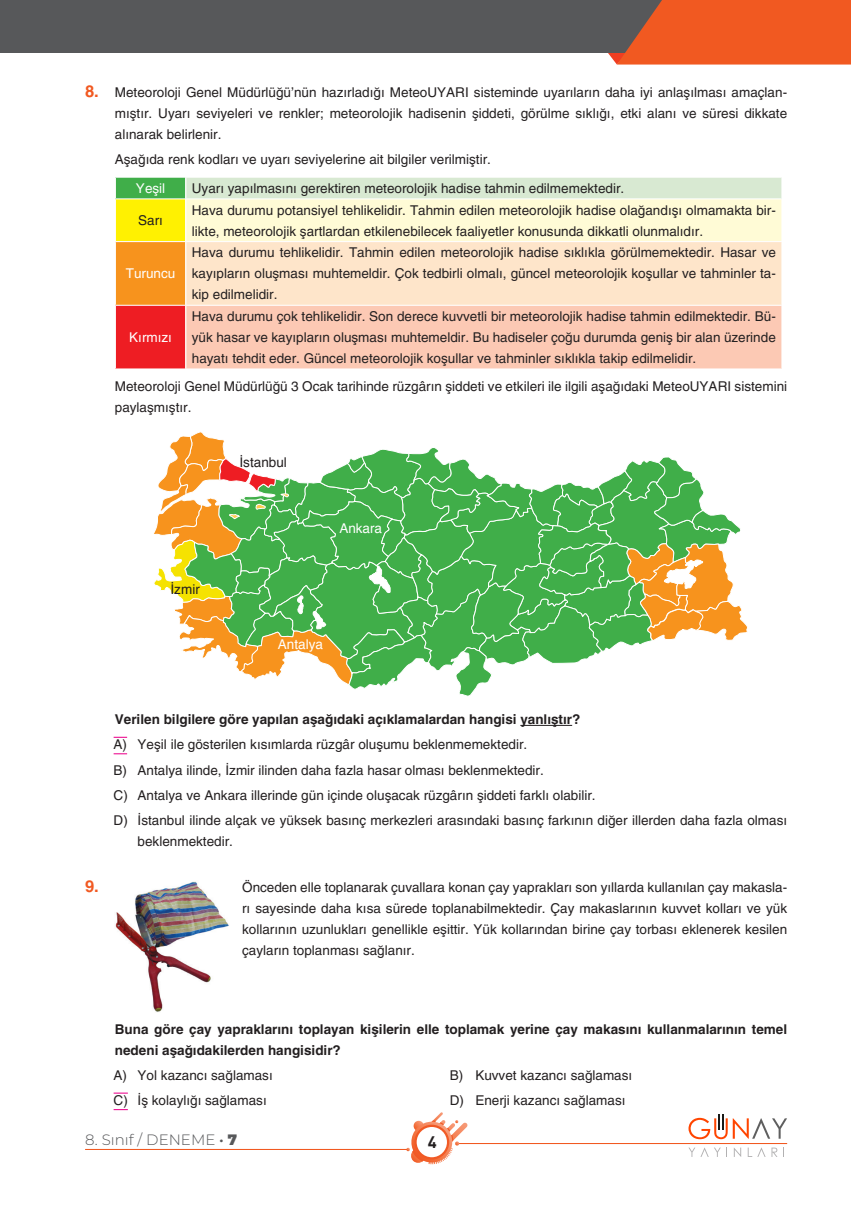
<style>
.page{position:relative;width:851px;height:1212px;background:#fff}
.page>*{position:absolute;margin:0;border:0;box-sizing:border-box;transform-origin:0 0}
.t1{font:700 16.5px "Helveticaaci";color:#f15921}
.t2{font:700 16.5px "DIN Pro";color:#231f20}
.t3{font:300 15px "Montserrat";color:#57585a}
.t4{font:13.5px/21px "Helveticaaci";color:#231f20;text-align:justify}
.t5{font:700 13.5px/21px "Helveticaaci";color:#231f20}
.t6{font:13.5px "Helveticaaci";color:#fff}
.t7{font:13.5px "Helvetica";color:#fff}
.t8{font:13.5px "Helvetica";color:#231f20}
.s1{font-weight:700;font-size:16.5px;color:#f15921}
.s2{font-weight:500}
.s3{font-weight:900}
</style>
<div class="page">
<hr style="left:457px;top:1143px;width:330px;height:1px;background:#f15921">
<hr style="left:85px;top:1149px;width:323px;height:1px;background:#f15921">
<svg style="left:406px;top:1112px;width:61px;height:52px"></svg>
<div style="left:0;top:0;width:850px;height:52px;background:#57585a"></div>
<svg style="left:600px;top:0;width:250px;height:65px;background:#db5b2c"></svg>
<svg style="left:688px;top:1114px;width:99px;height:25px"></svg>
<svg style="left:688px;top:1147px;width:32px;height:10px"></svg>
<svg style="left:733px;top:1147px;width:8px;height:10px"></svg>
<svg style="left:747px;top:1147px;width:18px;height:10px"></svg>
<svg style="left:771px;top:1147px;width:6px;height:10px"></svg>
<hr style="left:520px;top:725px;width:52px;height:1px;background:#231f20">
<svg style="left:114px;top:737px;width:13px;height:1px"></svg>
<svg style="left:114px;top:1092px;width:14px;height:1px"></svg>
<div style="left:115px;top:177px;width:71px;height:22px;background:#40ae49"></div>
<div style="left:186px;top:177px;width:595px;height:22px;background:#d8e9d2"></div>
<div style="left:115px;top:199px;width:71px;height:43px;background:#fff101"></div>
<div style="left:186px;top:199px;width:595px;height:43px;background:#fffbd6"></div>
<div style="left:115px;top:242px;width:71px;height:63px;background:#f7931d"></div>
<div style="left:186px;top:242px;width:595px;height:63px;background:#fee5ca"></div>
<div style="left:115px;top:305px;width:71px;height:64px;background:#ee1d23"></div>
<div style="left:186px;top:305px;width:595px;height:64px;background:#fcc9b4"></div>
<hr style="left:115px;top:177px;width:71px;height:1px;background:#fff">
<svg style="left:115px;top:178px;width:1px;height:20px"></svg>
<hr style="left:186px;top:177px;width:596px;height:1px;background:#fff">
<svg style="left:185px;top:178px;width:1px;height:20px"></svg>
<svg style="left:781px;top:178px;width:1px;height:20px"></svg>
<hr style="left:115px;top:198px;width:71px;height:1px;background:#fff">
<hr style="left:115px;top:199px;width:1px;height:42px;background:#fff">
<hr style="left:186px;top:198px;width:596px;height:1px;background:#fff">
<hr style="left:185px;top:199px;width:1px;height:42px;background:#fff">
<hr style="left:115px;top:241px;width:71px;height:1px;background:#fff">
<hr style="left:115px;top:242px;width:1px;height:63px;background:#fff">
<hr style="left:186px;top:241px;width:596px;height:1px;background:#fff">
<hr style="left:185px;top:242px;width:1px;height:63px;background:#fff">
<hr style="left:115px;top:305px;width:71px;height:1px;background:#fff">
<hr style="left:115px;top:306px;width:1px;height:62px;background:#fff">
<hr style="left:186px;top:305px;width:596px;height:1px;background:#fff">
<hr style="left:185px;top:306px;width:1px;height:62px;background:#fff">
<hr style="left:115px;top:368px;width:71px;height:1px;background:#fff">
<hr style="left:186px;top:368px;width:596px;height:1px;background:#fff">
<svg style="left:154px;top:432px;width:594px;height:264px"></svg>
<svg style="left:114px;top:753px;width:13px;height:1px"></svg>
<img style="left:115px;top:881px;width:114px;height:131px">
<svg style="left:114px;top:1109px;width:14px;height:1px"></svg>
<p class="t4" style="left:115px;top:82px;width:673px;text-indent:-30px"><span class="s1">8.</span> Meteoroloji Genel Müdürlüğü’nün hazırladığı MeteoUYARI sisteminde uyarıların daha iyi anlaşılması amaçlan&shy;mıştır. Uyarı seviyeleri ve renkler; meteorolojik hadisenin şiddeti, görülme sıklığı, etki alanı ve süresi dikkate alınarak belirlenir.</p>
<p class="t4" style="left:115px;top:149px;width:377px">Aşağıda renk kodları ve uyarı seviyelerine ait bilgiler verilmiştir.</p>
<p class="t6" style="left:136px;top:180px;width:31px">Yeşil</p>
<p class="t4" style="left:192px;top:178px;width:434px">Uyarı yapılmasını gerektiren meteorolojik hadise tahmin edilmemektedir.</p>
<p class="t4" style="left:138px;top:210px;width:26px">Sarı</p>
<p class="t4" style="left:192px;top:199px;width:585px">Hava durumu potansiyel tehlikelidir. Tahmin edilen meteorolojik hadise olağandışı olmamakta bir&shy;likte, meteorolojik şartlardan etkilenebilecek faaliyetler konusunda dikkatli olunmalıdır.</p>
<p class="t6" style="left:126px;top:266px;width:51px">Turuncu</p>
<p class="t4" style="left:192px;top:242px;width:585px">Hava durumu tehlikelidir. Tahmin edilen meteorolojik hadise sıklıkla görülmemektedir. Hasar ve kayıpların oluşması muhtemeldir. Çok tedbirli olmalı, güncel meteorolojik koşullar ve tahminler ta&shy;kip edilmelidir.</p>
<p class="t4" style="left:192px;top:306px;width:585px">Hava durumu çok tehlikelidir. Son derece kuvvetli bir meteorolojik hadise tahmin edilmektedir. Bü&shy;yük hasar ve kayıpların oluşması muhtemeldir. Bu hadiseler çoğu durumda geniş bir alan üzerinde hayatı tehdit eder. Güncel meteorolojik koşullar ve tahminler sıklıkla takip edilmelidir.</p>
<p class="t4" style="left:115px;top:376px;width:673px">Meteoroloji Genel Müdürlüğü 3 Ocak tarihinde rüzgârın şiddeti ve etkileri ile ilgili aşağıdaki MeteoUYARI sistemini paylaşmıştır.</p>
<p class="t6" style="left:129px;top:329px;width:44px">Kırmızı</p>
<p class="t8" style="left:170px;top:579px;width:31px">İzmir</p>
<p class="t8" style="left:239px;top:452px;width:49px">İstanbul</p>
<p class="t7" style="left:339px;top:518px;width:44px">Ankara</p>
<p class="t7" style="left:278px;top:634px;width:47px">Antalya</p>
<p class="t5" style="left:115px;top:709px;width:467px">Verilen bilgilere göre yapılan aşağıdaki açıklamalardan hangisi yanlıştır?</p>
<p class="t4" style="left:114px;top:734px;width:415px">A) Yeşil ile gösterilen kısımlarda rüzgâr oluşumu beklenmemektedir.</p>
<p class="t4" style="left:114px;top:759px;width:431px">B) Antalya ilinde, İzmir ilinden daha fazla hasar olması beklenmektedir.</p>
<p class="t4" style="left:114px;top:785px;width:483px">C) Antalya ve Ankara illerinde gün içinde oluşacak rüzgârın şiddeti farklı olabilir.</p>
<p class="t4" style="left:138px;top:810px;width:651px;text-indent:-24px">D) İstanbul ilinde alçak ve yüksek basınç merkezleri arasındaki basınç farkının diğer illerden daha fazla olması beklenmektedir.</p>
<p class="t1" style="left:85px;top:876px;width:15px">9.</p>
<p class="t4" style="left:242px;top:877px;width:546px">Önceden elle toplanarak çuvallara konan çay yaprakları son yıllarda kullanılan çay makasla&shy;rı sayesinde daha kısa sürede toplanabilmektedir. Çay makaslarının kuvvet kolları ve yük kollarının uzunlukları genellikle eşittir. Yük kollarından birine çay torbası eklenerek kesilen çayların toplanması sağlanır.</p>
<p class="t5" style="left:115px;top:1018px;width:673px">Buna göre çay yapraklarını toplayan kişilerin elle toplamak yerine çay makasını kullanmalarının temel nedeni aşağıdakilerden hangisidir?</p>
<p class="t4" style="left:114px;top:1065px;width:161px">A) Yol kazancı sağlaması</p>
<p class="t4" style="left:450px;top:1065px;width:184px">B) Kuvvet kazancı sağlaması</p>
<p class="t4" style="left:114px;top:1090px;width:155px">C) İş kolaylığı sağlaması</p>
<p class="t4" style="left:450px;top:1090px;width:177px">D) Enerji kazancı sağlaması</p>
<p class="t3" style="left:85px;top:1130px;width:153px">8. Sınıf / DENEME <span class="s2">•</span> <span class="s3">7</span></p>
<p class="t2" style="left:428px;top:1131px;width:10px">4</p>
</div>
